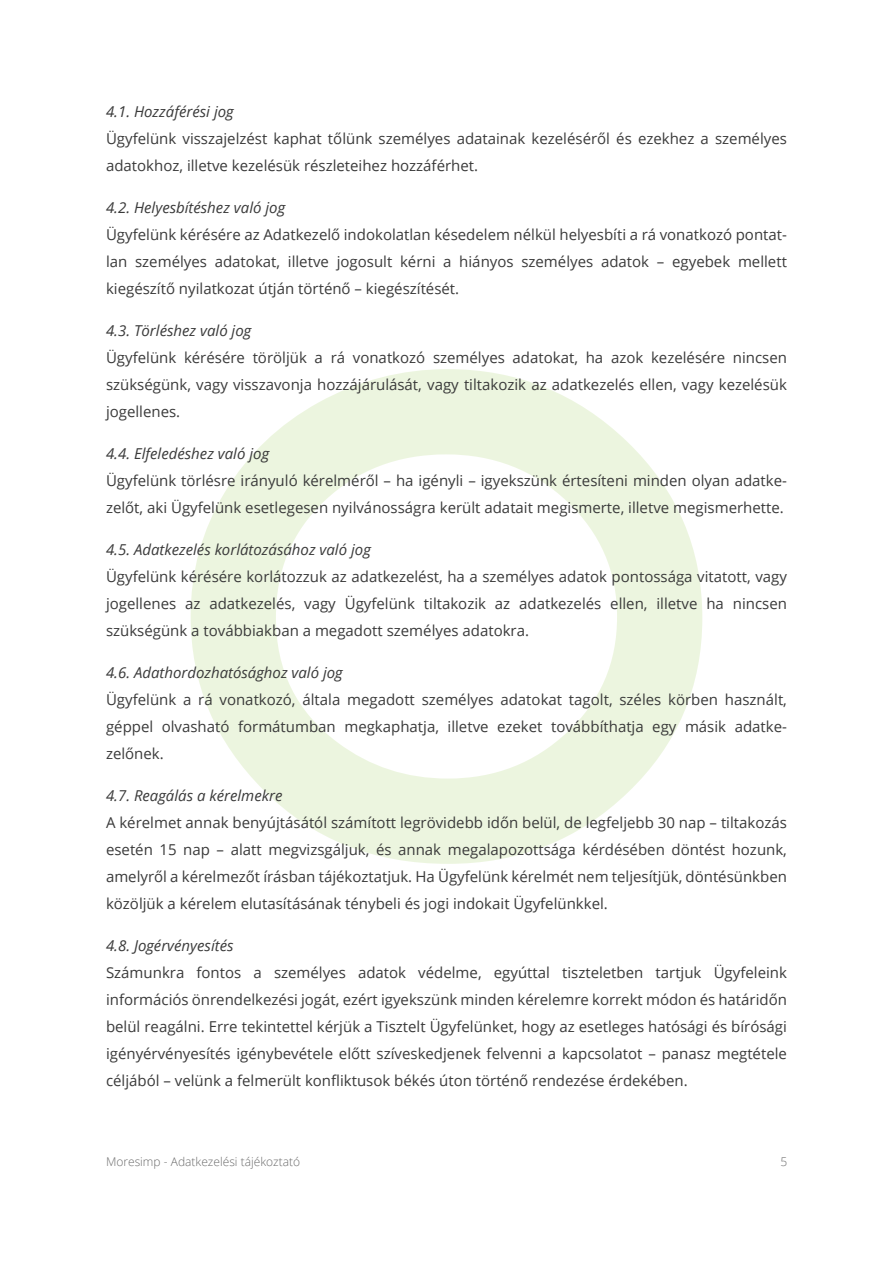
<style>
.page{position:relative;width:893px;height:1263px;background:#fff}
.page>*{position:absolute;margin:0;border:0;box-sizing:border-box;transform-origin:0 0}
.t1{font:15px/27px "Open Sans";color:#3a3a3a;text-align:justify}
.t2{font:italic 15px "Open Sans";color:#3a3a3a}
.t3{font:300 12px "Open Sans";color:#6b6b6b}
</style>
<div class="page">
<svg style="left:191px;top:369px;width:511px;height:495px"></svg>
<p class="t2" style="left:106px;top:101px;width:129px">4.1. Hozzáférési jog</p>
<p class="t1" style="left:106px;top:125px;width:682px">Ügyfelünk visszajelzést kaphat tőlünk személyes adatainak kezeléséről és ezekhez a személyes adatokhoz, illetve kezelésük részleteihez hozzáférhet.</p>
<p class="t2" style="left:106px;top:197px;width:181px">4.2. Helyesbítéshez való jog</p>
<p class="t1" style="left:106px;top:221px;width:682px">Ügyfelünk kérésére az Adatkezelő indokolatlan késedelem nélkül helyesbíti a rá vonatkozó pontat&shy;lan személyes adatokat, illetve jogosult kérni a hiányos személyes adatok – egyebek mellett kiegészítő nyilatkozat útján történő – kiegészítését.</p>
<p class="t2" style="left:106px;top:320px;width:147px">4.3. Törléshez való jog</p>
<p class="t1" style="left:106px;top:344px;width:682px">Ügyfelünk kérésére töröljük a rá vonatkozó személyes adatokat, ha azok kezelésére nincsen szükségünk, vagy visszavonja hozzájárulását, vagy tiltakozik az adatkezelés ellen, vagy kezelésük jogellenes.</p>
<p class="t2" style="left:106px;top:443px;width:165px">4.4. Elfeledéshez való jog</p>
<p class="t1" style="left:106px;top:467px;width:682px">Ügyfelünk törlésre irányuló kérelméről – ha igényli – igyekszünk értesíteni minden olyan adatke&shy;zelőt, aki Ügyfelünk esetlegesen nyilvánosságra került adatait megismerte, illetve megismerhette.</p>
<p class="t2" style="left:106px;top:539px;width:266px">4.5. Adatkezelés korlátozásához való jog</p>
<p class="t1" style="left:106px;top:563px;width:682px">Ügyfelünk kérésére korlátozzuk az adatkezelést, ha a személyes adatok pontossága vitatott, vagy jogellenes az adatkezelés, vagy Ügyfelünk tiltakozik az adatkezelés ellen, illetve ha nincsen szükségünk a továbbiakban a megadott személyes adatokra.</p>
<p class="t2" style="left:106px;top:662px;width:238px">4.6. Adathordozhatósághoz való jog</p>
<p class="t1" style="left:106px;top:686px;width:682px">Ügyfelünk a rá vonatkozó, általa megadott személyes adatokat tagolt, széles körben használt, géppel olvasható formátumban megkaphatja, illetve ezeket továbbíthatja egy másik adatke&shy;zelőnek.</p>
<p class="t2" style="left:106px;top:785px;width:178px">4.7. Reagálás a kérelmekre</p>
<p class="t1" style="left:106px;top:809px;width:682px">A kérelmet annak benyújtásától számított legrövidebb időn belül, de legfeljebb 30 nap – tiltakozás esetén 15 nap – alatt megvizsgáljuk, és annak megalapozottsága kérdésében döntést hozunk, amelyről a kérelmezőt írásban tájékoztatjuk. Ha Ügyfelünk kérelmét nem teljesítjük, döntésünkben közöljük a kérelem elutasításának ténybeli és jogi indokait Ügyfelünkkel.</p>
<p class="t2" style="left:106px;top:935px;width:129px">4.8. Jogérvényesítés</p>
<p class="t1" style="left:106px;top:959px;width:682px">Számunkra fontos a személyes adatok védelme, egyúttal tiszteletben tartjuk Ügyfeleink információs önrendelkezési jogát, ezért igyekszünk minden kérelemre korrekt módon és határidőn belül reagálni. Erre tekintettel kérjük a Tisztelt Ügyfelünket, hogy az esetleges hatósági és bírósági igényérvényesítés igénybevétele előtt szíveskedjenek felvenni a kapcsolatot – panasz megtétele céljából – velünk a felmerült konfliktusok békés úton történő rendezése érdekében.</p>
<p class="t3" style="left:106px;top:1153px;width:196px">Moresimp - Adatkezelési tájékoztató</p>
<p class="t3" style="left:781px;top:1153px;width:8px">5</p>
</div>
